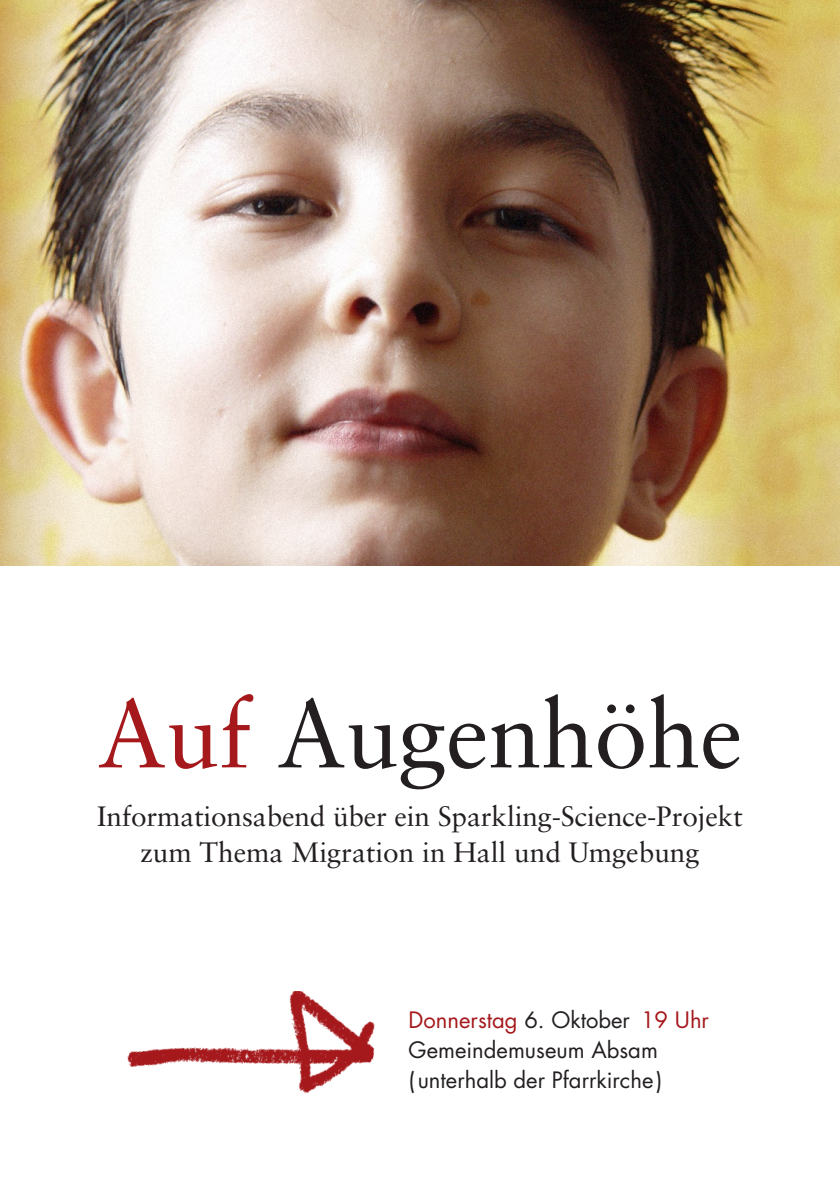
<style>
.page{position:relative;width:840px;height:1191px;background:#fff}
.page>*{position:absolute;margin:0;border:0;box-sizing:border-box;transform-origin:0 0}
.t1{font:96px "Sabon";letter-spacing:-.005em;color:#231f20}
.t2{font:28px/36px "Sabon";letter-spacing:-.005em;color:#231f20;text-align:center}
.t3{font:22px/30px "Futura";color:#231f20}
.s1{color:#a5181b}
</style>
<div class="page">
<img style="left:0;top:0;width:839px;height:565px">
<img style="left:127px;top:991px;width:248px;height:103px">
<h1 class="t1" style="left:97px;top:677px;width:646px"><span class="s1">Auf</span> Augenhöhe</h1>
<p class="t2" style="left:97px;top:798px;width:646px">Informationsabend über ein Sparkling-Science-Projekt zum Thema Migration in Hall und Umgebung</p>
<p class="t3" style="left:408px;top:1004px;width:302px"><span class="s1">Donnerstag</span> 6. Oktober <span class="s1">19 Uhr<br></span>Gemeindemuseum Absam (unterhalb der Pfarrkirche)</p>
</div>
